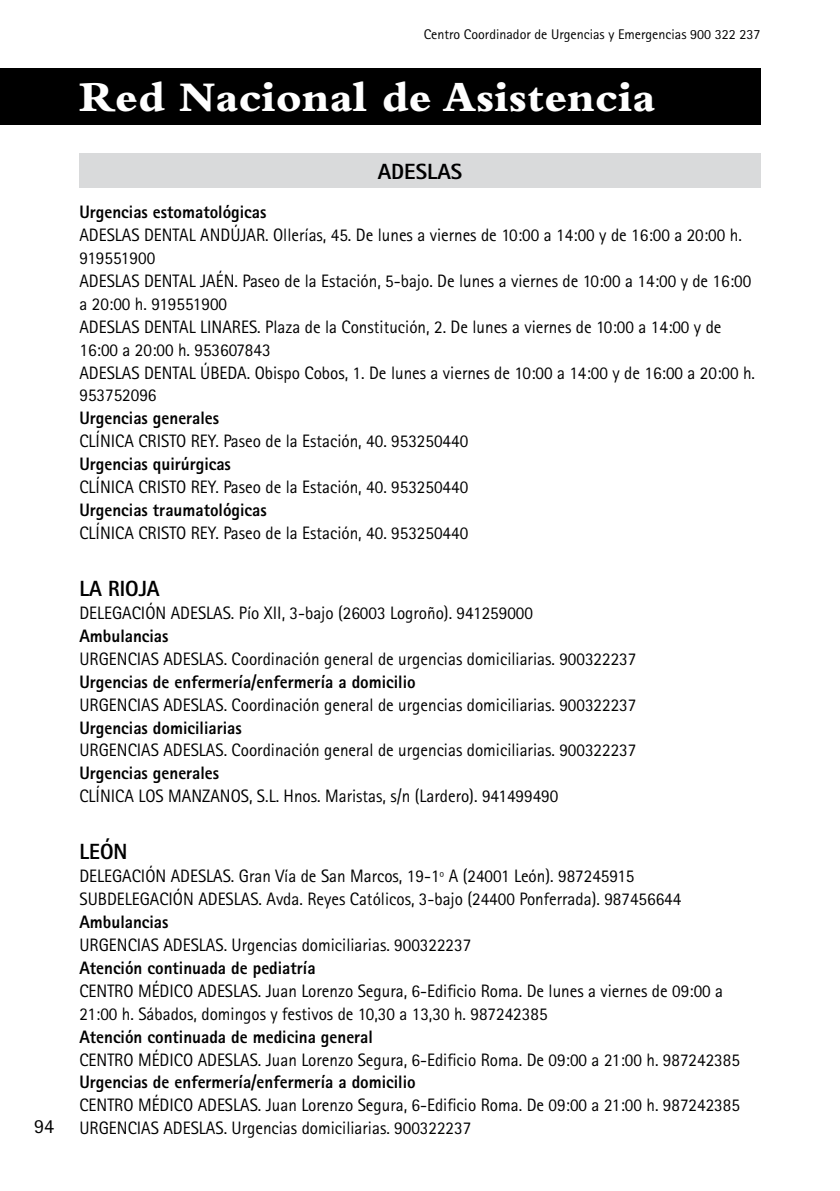
<style>
.page{position:relative;width:840px;height:1191px;background:#fff}
.page>*{position:absolute;margin:0;border:0;box-sizing:border-box;transform-origin:0 0}
.t1{font:800 44px "Bembo Std";color:#fff}
.t2{font:800 22px "Rotis Sans Serif";color:#000;scale:.95 1}
.t3{font:800 22px "Rotis Sans Serif";color:#000}
.t4{font:20px "Rotis Sans Serif";color:#000}
.t5{font:18px/22.8px "Rotis Sans Serif";color:#000;scale:.95 1}
.t6{font:800 18px "Rotis Sans Serif";color:#000;scale:.95 1}
.t7{font:14px "Rotis Sans Serif";color:#000}
</style>
<div class="page">
<div style="left:0;top:68px;width:760px;height:57px;background:#000"></div>
<div style="left:79px;top:153px;width:681px;height:34px;background:#d9dadb"></div>
<p class="t4" style="left:34px;top:1114px;width:21px">94</p>
<p class="t7" style="left:423px;top:26px;width:338px">Centro Coordinador de Urgencias y Emergencias 900 322 237</p>
<h1 class="t1" style="left:79px;top:73px;width:577px">Red Nacional de Asistencia</h1>
<p class="t3" style="left:377px;top:157px;width:86px">ADESLAS</p>
<p class="t6" style="left:79px;top:201px;width:198px">Urgencias estomatológicas</p>
<p class="t5" style="left:79px;top:223px;width:712px">ADESLAS DENTAL ANDÚJAR. Ollerías, 45. De lunes a viernes de 10:00 a 14:00 y de 16:00 a 20:00 h.<br>919551900<br>ADESLAS DENTAL JAÉN. Paseo de la Estación, 5-bajo. De lunes a viernes de 10:00 a 14:00 y de 16:00 a 20:00 h. 919551900<br>ADESLAS DENTAL LINARES. Plaza de la Constitución, 2. De lunes a viernes de 10:00 a 14:00 y de 16:00 a 20:00 h. 953607843<br>ADESLAS DENTAL ÚBEDA. Obispo Cobos, 1. De lunes a viernes de 10:00 a 14:00 y de 16:00 a 20:00 h.<br>953752096</p>
<p class="t6" style="left:79px;top:407px;width:148px">Urgencias generales</p>
<p class="t5" style="left:79px;top:430px;width:410px">CLÍNICA CRISTO REY. Paseo de la Estación, 40. 953250440</p>
<p class="t6" style="left:79px;top:452px;width:161px">Urgencias quirúrgicas</p>
<p class="t5" style="left:79px;top:475px;width:410px">CLÍNICA CRISTO REY. Paseo de la Estación, 40. 953250440</p>
<p class="t6" style="left:79px;top:498px;width:198px">Urgencias traumatológicas</p>
<p class="t5" style="left:79px;top:521px;width:410px">CLÍNICA CRISTO REY. Paseo de la Estación, 40. 953250440</p>
<p class="t2" style="left:79px;top:574px;width:86px">LA RIOJA</p>
<p class="t5" style="left:79px;top:601px;width:478px">DELEGACIÓN ADESLAS. Pío XII, 3-bajo (26003 Logroño). 941259000</p>
<p class="t6" style="left:79px;top:624px;width:95px">Ambulancias</p>
<p class="t5" style="left:79px;top:647px;width:587px">URGENCIAS ADESLAS. Coordinación general de urgencias domiciliarias. 900322237</p>
<p class="t6" style="left:79px;top:670px;width:355px">Urgencias de enfermería/enfermería a domicilio</p>
<p class="t5" style="left:79px;top:693px;width:587px">URGENCIAS ADESLAS. Coordinación general de urgencias domiciliarias. 900322237</p>
<p class="t6" style="left:79px;top:716px;width:172px">Urgencias domiciliarias</p>
<p class="t5" style="left:79px;top:739px;width:587px">URGENCIAS ADESLAS. Coordinación general de urgencias domiciliarias. 900322237</p>
<p class="t6" style="left:79px;top:761px;width:148px">Urgencias generales</p>
<p class="t5" style="left:79px;top:784px;width:505px">CLÍNICA LOS MANZANOS, S.L. Hnos. Maristas, s/n (Lardero). 941499490</p>
<p class="t2" style="left:79px;top:838px;width:52px">LEÓN</p>
<p class="t5" style="left:79px;top:864px;width:634px">DELEGACIÓN ADESLAS. Gran Vía de San Marcos, 19-1º A (24001 León). 987245915<br>SUBDELEGACIÓN ADESLAS. Avda. Reyes Católicos, 3-bajo (24400 Ponferrada). 987456644</p>
<p class="t6" style="left:79px;top:910px;width:95px">Ambulancias</p>
<p class="t5" style="left:79px;top:933px;width:414px">URGENCIAS ADESLAS. Urgencias domiciliarias. 900322237</p>
<p class="t6" style="left:79px;top:956px;width:250px">Atención continuada de pediatría</p>
<p class="t5" style="left:79px;top:979px;width:678px">CENTRO MÉDICO ADESLAS. Juan Lorenzo Segura, 6-Edificio Roma. De lunes a viernes de 09:00 a<br>21:00 h. Sábados, domingos y festivos de 10,30 a 13,30 h. 987242385</p>
<p class="t6" style="left:79px;top:1025px;width:310px">Atención continuada de medicina general</p>
<p class="t5" style="left:79px;top:1048px;width:696px">CENTRO MÉDICO ADESLAS. Juan Lorenzo Segura, 6-Edificio Roma. De 09:00 a 21:00 h. 987242385</p>
<p class="t6" style="left:79px;top:1070px;width:355px">Urgencias de enfermería/enfermería a domicilio</p>
<p class="t5" style="left:79px;top:1093px;width:696px">CENTRO MÉDICO ADESLAS. Juan Lorenzo Segura, 6-Edificio Roma. De 09:00 a 21:00 h. 987242385<br>URGENCIAS ADESLAS. Urgencias domiciliarias. 900322237</p>
</div>
